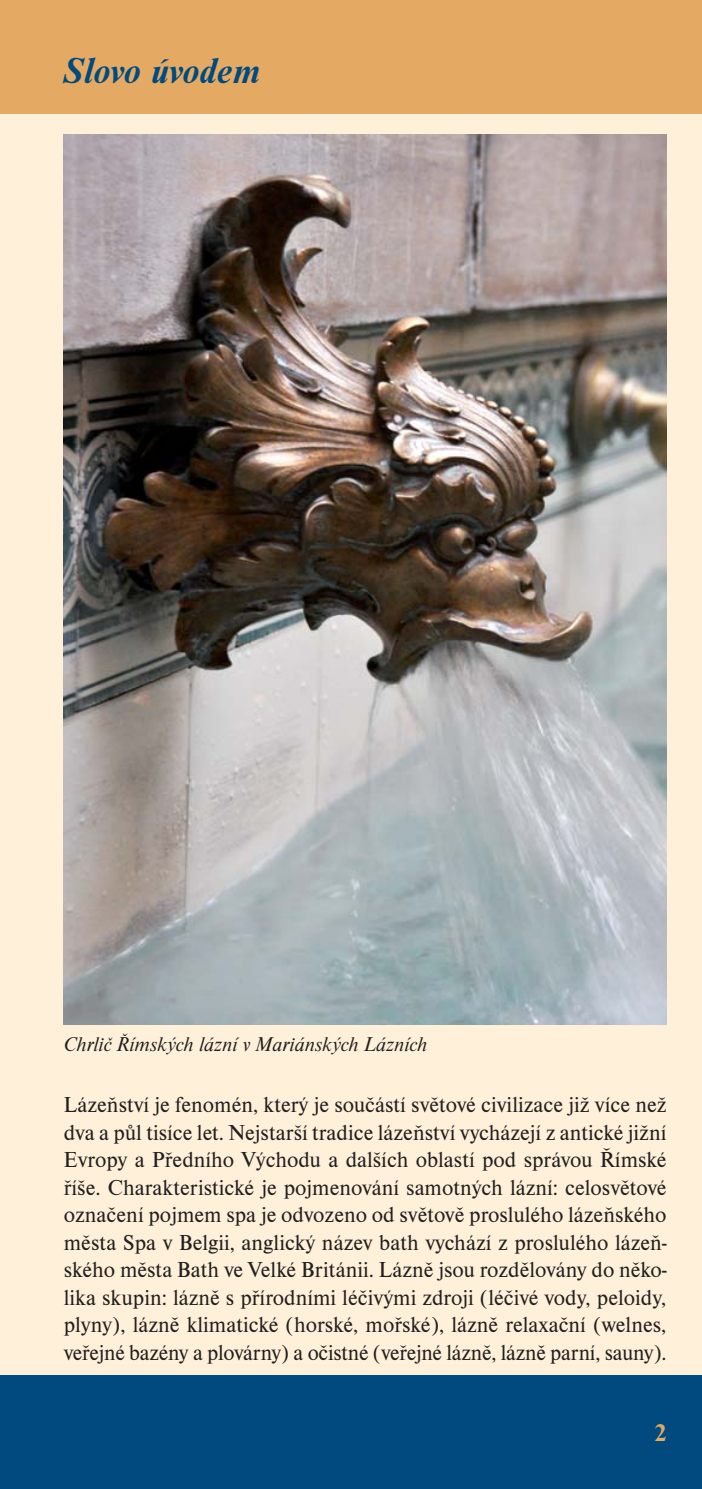
<style>
.page{position:relative;width:702px;height:1489px;background:#fff}
.page>*{position:absolute;margin:0;border:0;box-sizing:border-box;transform-origin:0 0}
.t1{font:italic 700 37.5px "Nimbus Roman DOT";letter-spacing:.01em;color:#004a80}
.t2{font:700 25px "Nimbus Roman DOT";color:#e4a963}
.t3{font:22.5px/27.5px "Nimbus Roman DOT";letter-spacing:-.01em;color:#231f20;text-align:justify}
.t4{font:italic 20.75px "Nimbus Roman DOT";color:#231f20}
</style>
<div class="page">
<div style="left:0;top:0;width:702px;height:1488px;background:#fff0d9"></div>
<div style="left:0;top:0;width:702px;height:113px;background:#e4a963"></div>
<div style="left:0;top:1375px;width:702px;height:113px;background:#004a80"></div>
<img style="left:64px;top:135px;width:602px;height:889px">
<h1 class="t1" style="left:64px;top:56px;width:198px">Slovo úvodem</h1>
<p class="t4" style="left:64px;top:1035px;width:365px">Chrlič Římských lázní v Mariánských Lázních</p>
<p class="t3" style="left:64px;top:1093px;width:604px">Lázeňství je fenomén, který je součástí světové civilizace již více než dva a půl tisíce let. Nejstarší tradice lázeňství vycházejí z antické jižní Evropy a Předního Východu a dalších oblastí pod správou Římské říše. Charakteristické je pojmenování samotných lázní: celosvětové označení pojmem spa je odvozeno od světově proslulého lázeňského města Spa v Belgii, anglický název bath vychází z proslulého lázeň&shy;ského města Bath ve Velké Británii. Lázně jsou rozdělovány do něko&shy;lika skupin: lázně s přírodními léčivými zdroji (léčivé vody, peloidy, plyny), lázně klimatické (horské, mořské), lázně relaxační (welnes, veřejné bazény a plovárny) a očistné (veřejné lázně, lázně parní, sauny).</p>
<p class="t2" style="left:654px;top:1422px;width:14px">2</p>
</div>
